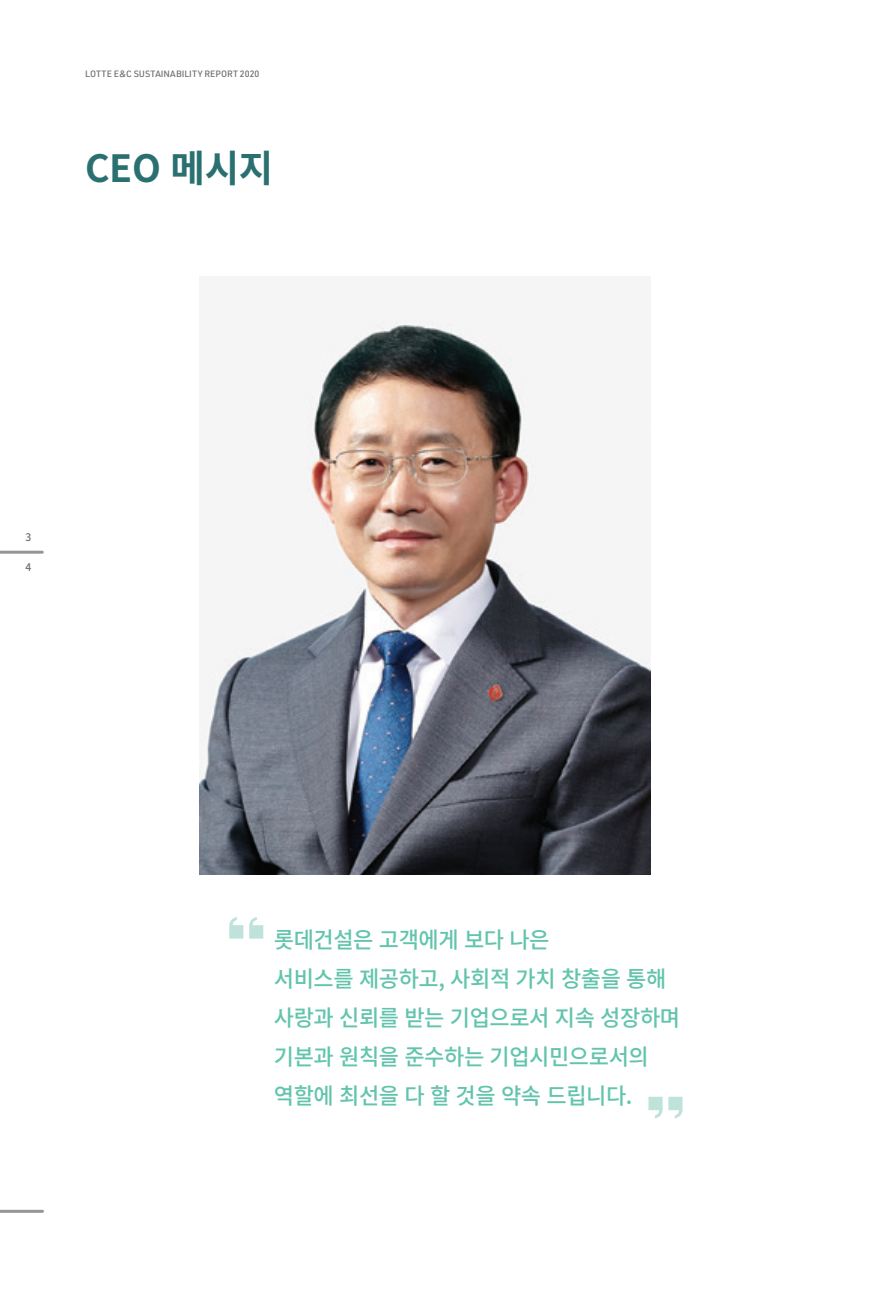
<style>
.page{position:relative;width:893px;height:1297px;background:#fff}
.page>*{position:absolute;margin:0;border:0;box-sizing:border-box;transform-origin:0 0}
.t1{font:700 37.5px "Noto Sans CJ Kkr";letter-spacing:-.01em;color:#2a7071}
.t2{font:500 22.5px/39px "Noto Sans CJ Kkr";letter-spacing:-.02em;color:#62c4ac}
.t3{font:500 10.5px "Noto Sans CJ Kkr";color:#6c6d70}
.t4{font:500 9px "URWDIN";letter-spacing:.005em;color:#6c6d70}
</style>
<div class="page">
<hr style="left:0;top:551px;width:42px;height:3px;background:#939598">
<hr style="left:0;top:1210px;width:43px;height:3px;background:#939598">
<svg style="left:249px;top:917px;width:14px;height:22px"></svg>
<svg style="left:229px;top:917px;width:14px;height:22px"></svg>
<svg style="left:648px;top:1097px;width:34px;height:21px"></svg>
<img style="left:200px;top:321px;width:451px;height:554px">
<p class="t4" style="left:85px;top:68px;width:176px">LOTTE E&amp;C SUSTAINABILITY REPORT 2020</p>
<h1 class="t1" style="left:85px;top:147px;width:190px">CEO 메시지</h1>
<p class="t3" style="left:26px;top:531px;width:7px">3</p>
<p class="t3" style="left:26px;top:561px;width:7px">4</p>
<p class="t2" style="left:274px;top:920px;width:408px">롯데건설은 고객에게 보다 나은<br>서비스를 제공하고, 사회적 가치 창출을 통해 사랑과 신뢰를 받는 기업으로서 지속 성장하며 기본과 원칙을 준수하는 기업시민으로서의 역할에 최선을 다 할 것을 약속 드립니다.</p>
</div>
